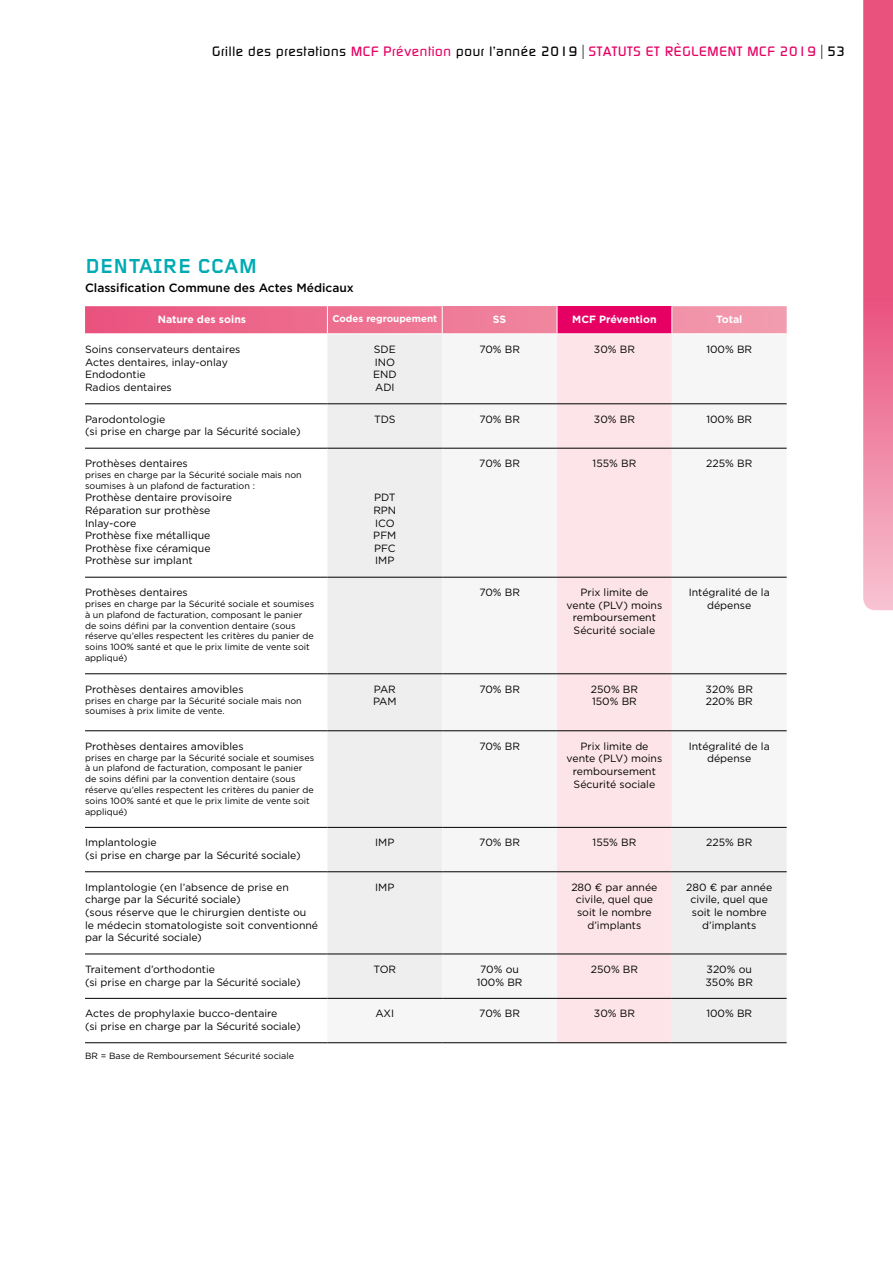
<style>
.page{position:relative;width:893px;height:1263px;background:#fff}
.page>*{position:absolute;margin:0;border:0;box-sizing:border-box;transform-origin:0 0}
.t1{font:700 21px "Foundry Gridnik W01";color:#00abb3}
.t2{font:500 13.5px "Continuum";letter-spacing:.05em;color:#e60063}
.t3{font:500 12px "Gotham";color:#000}
.t4{font:10.5px/12.6px "Gotham";color:#000}
.t5{font:700 10.5px "Gotham";color:#fff}
.t6{font:700 9.75px "Gotham";color:#fff}
.t7{font:9px/10.8px "Gotham";color:#000}
.s1{color:#000}
.s2{font-size:20.25px;color:#000}
</style>
<div class="page">
<svg style="left:863px;top:0;width:30px;height:610px;background:#ed7195"></svg>
<div style="left:327px;top:334px;width:460px;height:708px;background:#f6f6f6"></div>
<div style="left:557px;top:334px;width:115px;height:708px;background:#fce4e9"></div>
<hr style="left:85px;top:403px;width:242px;height:1px;background:#000">
<hr style="left:327px;top:403px;width:115px;height:1px;background:#000">
<hr style="left:442px;top:403px;width:115px;height:1px;background:#000">
<hr style="left:557px;top:403px;width:115px;height:1px;background:#000">
<hr style="left:672px;top:403px;width:115px;height:1px;background:#000">
<hr style="left:85px;top:448px;width:242px;height:1px;background:#000">
<hr style="left:327px;top:448px;width:115px;height:1px;background:#000">
<hr style="left:442px;top:448px;width:115px;height:1px;background:#000">
<hr style="left:557px;top:448px;width:115px;height:1px;background:#000">
<hr style="left:672px;top:448px;width:115px;height:1px;background:#000">
<hr style="left:85px;top:673px;width:242px;height:1px;background:#000">
<hr style="left:327px;top:673px;width:115px;height:1px;background:#000">
<hr style="left:85px;top:827px;width:242px;height:1px;background:#000">
<hr style="left:327px;top:827px;width:115px;height:1px;background:#000">
<hr style="left:85px;top:871px;width:242px;height:1px;background:#000">
<hr style="left:85px;top:953px;width:242px;height:1px;background:#000">
<hr style="left:327px;top:871px;width:115px;height:1px;background:#000">
<hr style="left:442px;top:871px;width:115px;height:1px;background:#000">
<hr style="left:557px;top:871px;width:115px;height:1px;background:#000">
<hr style="left:672px;top:871px;width:115px;height:1px;background:#000">
<hr style="left:327px;top:953px;width:115px;height:1px;background:#000">
<hr style="left:442px;top:953px;width:115px;height:1px;background:#000">
<hr style="left:557px;top:953px;width:115px;height:1px;background:#000">
<hr style="left:672px;top:953px;width:115px;height:1px;background:#000">
<hr style="left:85px;top:998px;width:242px;height:1px;background:#000">
<hr style="left:327px;top:998px;width:115px;height:1px;background:#000">
<hr style="left:442px;top:998px;width:115px;height:1px;background:#000">
<hr style="left:557px;top:998px;width:115px;height:1px;background:#000">
<hr style="left:672px;top:998px;width:115px;height:1px;background:#000">
<hr style="left:85px;top:1042px;width:242px;height:1px;background:#000">
<hr style="left:327px;top:1042px;width:115px;height:1px;background:#000">
<hr style="left:442px;top:1042px;width:115px;height:1px;background:#000">
<hr style="left:557px;top:1042px;width:115px;height:1px;background:#000">
<hr style="left:672px;top:1042px;width:115px;height:1px;background:#000">
<svg style="left:85px;top:306px;width:702px;height:28px;background:#ed6790"></svg>
<hr style="left:442px;top:673px;width:115px;height:1px;background:#000">
<hr style="left:557px;top:673px;width:115px;height:1px;background:#000">
<hr style="left:672px;top:673px;width:115px;height:1px;background:#000">
<hr style="left:442px;top:827px;width:115px;height:1px;background:#000">
<hr style="left:557px;top:827px;width:115px;height:1px;background:#000">
<hr style="left:672px;top:827px;width:115px;height:1px;background:#000">
<hr style="left:85px;top:577px;width:242px;height:1px;background:#000">
<hr style="left:327px;top:577px;width:115px;height:1px;background:#000">
<hr style="left:442px;top:577px;width:115px;height:1px;background:#000">
<hr style="left:557px;top:577px;width:115px;height:1px;background:#000">
<hr style="left:672px;top:577px;width:115px;height:1px;background:#000">
<hr style="left:85px;top:730px;width:242px;height:1px;background:#000">
<hr style="left:327px;top:730px;width:115px;height:1px;background:#000">
<hr style="left:442px;top:730px;width:115px;height:1px;background:#000">
<hr style="left:557px;top:730px;width:115px;height:1px;background:#000">
<hr style="left:672px;top:730px;width:115px;height:1px;background:#000">
<p class="t2" style="left:212px;top:43px;width:634px"><span class="s1">Grille des prestations</span> MCF Prévention <span class="s1">pour l’année 2019</span> <span class="s2">|</span> STATUTS ET RÈGLEMENT MCF 2019 <span class="s2">|</span> <span class="s1">53</span></p>
<h1 class="t1" style="left:85px;top:254px;width:174px">DENTAIRE CCAM</h1>
<p class="t3" style="left:85px;top:280px;width:270px">Classification Commune des Actes Médicaux</p>
<p class="t5" style="left:158px;top:312px;width:90px">Nature des soins</p>
<p class="t6" style="left:332px;top:313px;width:106px">Codes regroupement</p>
<p class="t5" style="left:493px;top:312px;width:15px">SS</p>
<p class="t5" style="left:572px;top:312px;width:86px">MCF Prévention</p>
<p class="t5" style="left:716px;top:312px;width:28px">Total</p>
<p class="t4" style="left:85px;top:343px;width:157px">Soins conservateurs dentaires<br>Actes dentaires, inlay-onlay<br>Endodontie<br>Radios dentaires</p>
<p class="t4" style="left:373px;top:343px;width:25px">SDE<br>INO<br>END<br>ADI</p>
<p class="t4" style="left:479px;top:343px;width:42px">70% BR</p>
<p class="t4" style="left:594px;top:343px;width:43px">30% BR</p>
<p class="t4" style="left:706px;top:343px;width:47px">100% BR</p>
<p class="t4" style="left:85px;top:413px;width:217px">Parodontologie<br>(si prise en charge par la Sécurité sociale)</p>
<p class="t4" style="left:374px;top:413px;width:23px">TDS</p>
<p class="t4" style="left:479px;top:413px;width:42px">70% BR</p>
<p class="t4" style="left:594px;top:413px;width:43px">30% BR</p>
<p class="t4" style="left:706px;top:413px;width:47px">100% BR</p>
<p class="t4" style="left:85px;top:457px;width:104px">Prothèses dentaires</p>
<p class="t7" style="left:85px;top:469px;width:218px">prises en charge par la Sécurité sociale mais non soumises à un plafond de facturation :</p>
<p class="t4" style="left:85px;top:491px;width:148px">Prothèse dentaire provisoire<br>Réparation sur prothèse<br>Inlay-core<br>Prothèse fixe métallique<br>Prothèse fixe céramique<br>Prothèse sur implant</p>
<p class="t4" style="left:373px;top:491px;width:25px">PDT<br>RPN<br>ICO<br>PFM<br>PFC<br>IMP</p>
<p class="t4" style="left:479px;top:457px;width:42px">70% BR</p>
<p class="t4" style="left:593px;top:457px;width:45px">155% BR</p>
<p class="t4" style="left:706px;top:457px;width:48px">225% BR</p>
<p class="t4" style="left:85px;top:586px;width:104px">Prothèses dentaires</p>
<p class="t7" style="left:85px;top:598px;width:231px">prises en charge par la Sécurité sociale et soumises à un plafond de facturation, composant le panier de soins défini par la convention dentaire (sous réserve qu’elles respectent les critères du panier de soins 100% santé et que le prix limite de vente soit appliqué)</p>
<p class="t4" style="left:85px;top:683px;width:160px">Prothèses dentaires amovibles</p>
<p class="t7" style="left:85px;top:695px;width:218px">prises en charge par la Sécurité sociale mais non soumises à prix limite de vente.</p>
<p class="t4" style="left:85px;top:739px;width:160px">Prothèses dentaires amovibles</p>
<p class="t7" style="left:85px;top:752px;width:231px">prises en charge par la Sécurité sociale et soumises à un plafond de facturation, composant le panier de soins défini par la convention dentaire (sous réserve qu’elles respectent les critères du panier de soins 100% santé et que le prix limite de vente soit appliqué)</p>
<p class="t4" style="left:479px;top:586px;width:42px">70% BR</p>
<p class="t4" style="left:567px;top:586px;width:97px;text-align:center">Prix limite de vente (PLV) moins remboursement<br>Sécurité sociale</p>
<p class="t4" style="left:689px;top:586px;width:83px;text-align:center">Intégralité de la dépense</p>
<p class="t4" style="left:373px;top:682px;width:25px">PAR<br>PAM</p>
<p class="t4" style="left:479px;top:682px;width:42px">70% BR</p>
<p class="t4" style="left:591px;top:682px;width:49px">250% BR<br>150% BR</p>
<p class="t4" style="left:706px;top:682px;width:49px">320% BR<br>220% BR</p>
<p class="t4" style="left:479px;top:739px;width:42px">70% BR</p>
<p class="t4" style="left:567px;top:739px;width:97px;text-align:center">Prix limite de vente (PLV) moins remboursement<br>Sécurité sociale</p>
<p class="t4" style="left:689px;top:739px;width:83px;text-align:center">Intégralité de la dépense</p>
<p class="t4" style="left:85px;top:836px;width:217px">Implantologie<br>(si prise en charge par la Sécurité sociale)</p>
<p class="t4" style="left:375px;top:836px;width:21px">IMP</p>
<p class="t4" style="left:479px;top:836px;width:42px">70% BR</p>
<p class="t4" style="left:593px;top:836px;width:45px">155% BR</p>
<p class="t4" style="left:706px;top:836px;width:48px">225% BR</p>
<p class="t4" style="left:85px;top:880px;width:235px">Implantologie (en l’absence de prise en charge par la Sécurité sociale)<br>(sous réserve que le chirurgien dentiste ou<br>le médecin stomatologiste soit conventionné par la Sécurité sociale)</p>
<p class="t4" style="left:375px;top:880px;width:21px">IMP</p>
<p class="t4" style="left:571px;top:880px;width:88px;text-align:center">280 € par année civile, quel que soit le nombre d’implants</p>
<p class="t4" style="left:686px;top:880px;width:88px;text-align:center">280 € par année civile, quel que soit le nombre d’implants</p>
<p class="t4" style="left:85px;top:963px;width:217px">Traitement d’orthodontie<br>(si prise en charge par la Sécurité sociale)</p>
<p class="t4" style="left:373px;top:963px;width:24px">TOR</p>
<p class="t4" style="left:477px;top:963px;width:47px;text-align:center">70% ou<br>100% BR</p>
<p class="t4" style="left:591px;top:963px;width:49px">250% BR</p>
<p class="t4" style="left:706px;top:963px;width:49px">320% ou<br>350% BR</p>
<p class="t4" style="left:85px;top:1007px;width:217px">Actes de prophylaxie bucco-dentaire<br>(si prise en charge par la Sécurité sociale)</p>
<p class="t4" style="left:375px;top:1007px;width:20px">AXI</p>
<p class="t4" style="left:479px;top:1007px;width:42px">70% BR</p>
<p class="t4" style="left:594px;top:1007px;width:43px">30% BR</p>
<p class="t4" style="left:706px;top:1007px;width:47px">100% BR</p>
<p class="t7" style="left:85px;top:1050px;width:211px">BR = Base de Remboursement Sécurité sociale</p>
</div>
